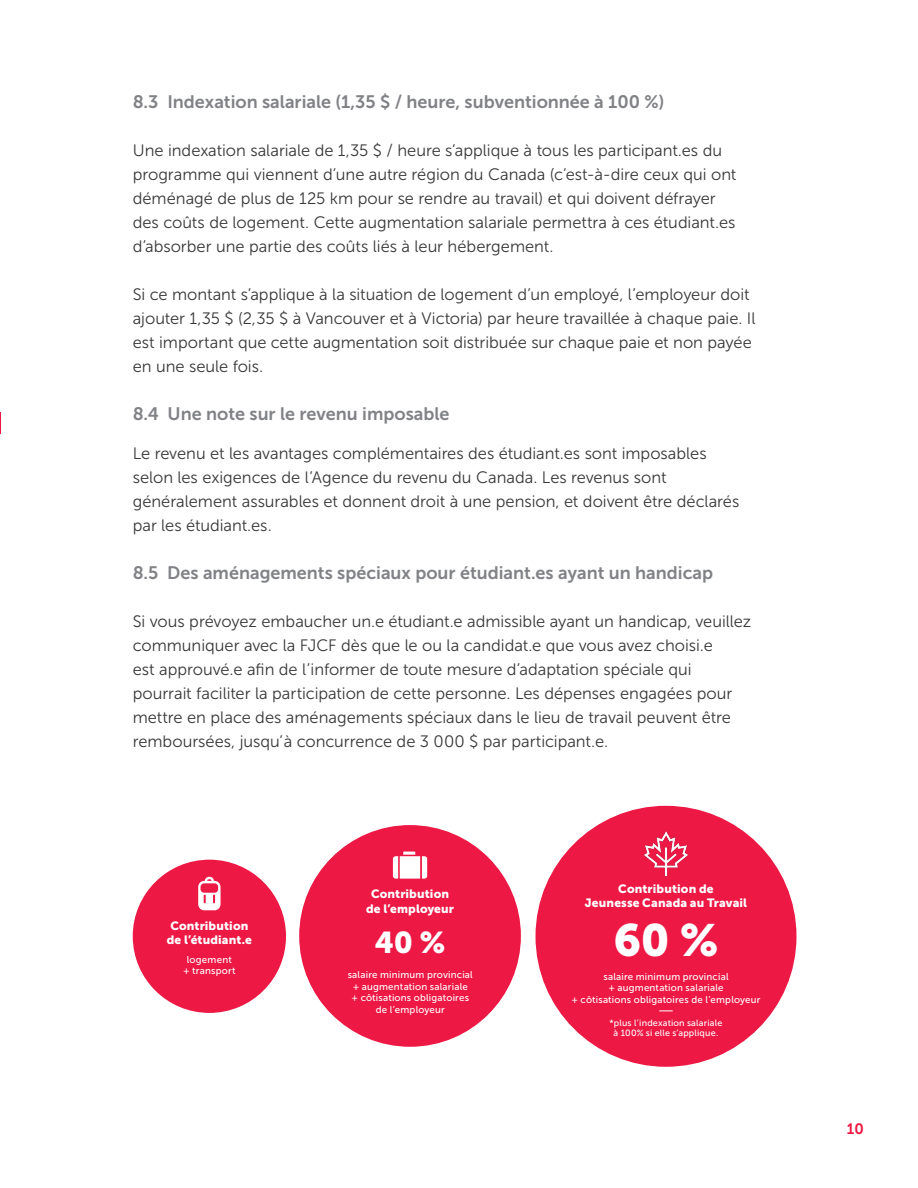
<style>
.page{position:relative;width:918px;height:1188px;background:#fff}
.page>*{position:absolute;margin:0;border:0;box-sizing:border-box;transform-origin:0 0}
.t1{font:45px "Museo Sans 900";color:#fff}
.t2{font:30px "Museo Sans 900";color:#fff}
.t3{font:18px "Museo Sans 700";color:#808285}
.t4{font:16.5px/24px "Museo Sans 300";color:#383839}
.t5{font:15px "Museo Sans 700";color:#ed1844}
.t6{font:12px/14.4px "Museo Sans 900";letter-spacing:.01em;color:#fff;text-align:center}
.t7{font:9.75px/11.7px "Museo Sans 500";letter-spacing:.02em;color:#fff;text-align:center}
.t8{font:9px/10.8px "Museo Sans 500";letter-spacing:.025em;color:#fff;text-align:center}
</style>
<div class="page">
<svg style="left:0;top:412px;width:1px;height:21px"></svg>
<div style="left:133px;top:860px;width:153px;height:153px;background:#ed1844;border-radius:50%"></div>
<div style="left:299px;top:825px;width:222px;height:222px;background:#ed1844;border-radius:50%"></div>
<div style="left:536px;top:806px;width:260px;height:261px;background:#ed1844;border-radius:50%"></div>
<svg style="left:198px;top:877px;width:23px;height:33px"></svg>
<svg style="left:393px;top:852px;width:34px;height:27px"></svg>
<img style="left:643px;top:831px;width:46px;height:46px">
<svg style="left:659px;top:1011px;width:14px;height:1px"></svg>
<p class="t3" style="left:133px;top:92px;width:533px">8.3 Indexation salariale (1,35 $ / heure, subventionnée à 100 %)</p>
<p class="t4" style="left:133px;top:138px;width:605px">Une indexation salariale de 1,35 $ / heure s’applique à tous les participant.es du programme qui viennent d’une autre région du Canada (c’est-à-dire ceux qui ont déménagé de plus de 125 km pour se rendre au travail) et qui doivent défrayer des coûts de logement. Cette augmentation salariale permettra à ces étudiant.es d’absorber une partie des coûts liés à leur hébergement.</p>
<p class="t4" style="left:133px;top:282px;width:624px">Si ce montant s’applique à la situation de logement d’un employé, l’employeur doit ajouter 1,35 $ (2,35 $ à Vancouver et à Victoria) par heure travaillée à chaque paie. Il est important que cette augmentation soit distribuée sur chaque paie et non payée en une seule fois.</p>
<p class="t3" style="left:133px;top:404px;width:318px">8.4 Une note sur le revenu imposable</p>
<p class="t4" style="left:133px;top:441px;width:608px">Le revenu et les avantages complémentaires des étudiant.es sont imposables selon les exigences de l’Agence du revenu du Canada. Les revenus sont généralement assurables et donnent droit à une pension, et doivent être déclarés par les étudiant.es.</p>
<p class="t3" style="left:133px;top:563px;width:582px">8.5 Des aménagements spéciaux pour étudiant.es ayant un handicap</p>
<p class="t4" style="left:133px;top:609px;width:620px">Si vous prévoyez embaucher un.e étudiant.e admissible ayant un handicap, veuillez communiquer avec la FJCF dès que le ou la candidat.e que vous avez choisi.e<br>est approuvé.e afin de l’informer de toute mesure d’adaptation spéciale qui pourrait faciliter la participation de cette personne. Les dépenses engagées pour mettre en place des aménagements spéciaux dans le lieu de travail peuvent être remboursées, jusqu’à concurrence de 3 000 $ par participant.e.</p>
<p class="t6" style="left:167px;top:918px;width:87px;text-align:left">Contribution de l’étudiant.e</p>
<p class="t7" style="left:183px;top:954px;width:54px">logement + transport</p>
<p class="t6" style="left:366px;top:887px;width:89px">Contribution de l’employeur</p>
<p class="t6" style="left:585px;top:881px;width:164px">Contribution de<br>Jeunesse Canada au Travail</p>
<h2 class="t2" style="left:375px;top:925px;width:72px">40 %</h2>
<h1 class="t1" style="left:614px;top:915px;width:106px">60 %</h1>
<p class="t7" style="left:571px;top:970px;width:191px">salaire minimum provincial<br>+ augmentation salariale<br>+ côtisations obligatoires de l’employeur</p>
<p class="t8" style="left:610px;top:1017px;width:114px">*plus l’indexation salariale à 100% si elle s’applique.</p>
<p class="t7" style="left:348px;top:969px;width:127px">salaire minimum provincial + augmentation salariale<br>+ côtisations obligatoires de l’employeur</p>
<p class="t5" style="left:847px;top:1120px;width:19px">10</p>
</div>
